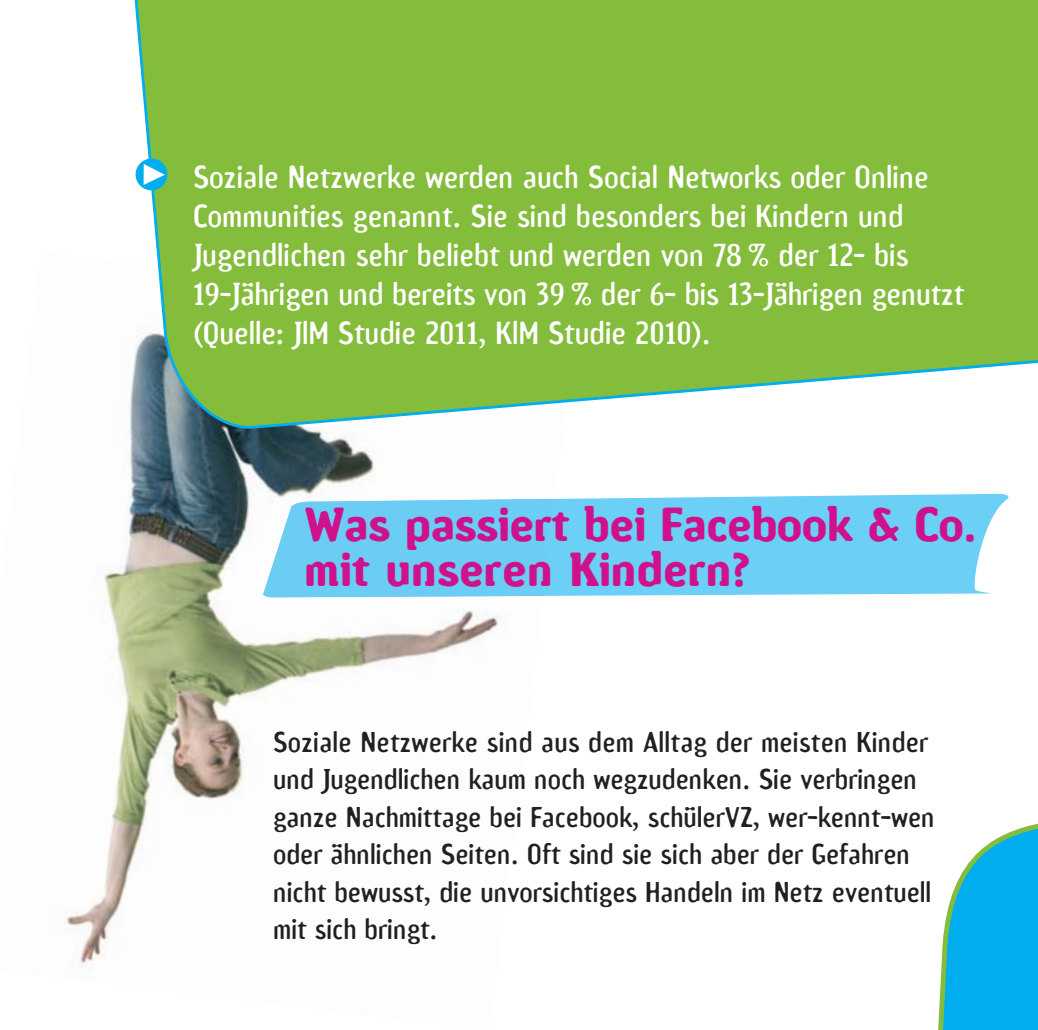
<style>
.page{position:relative;width:1038px;height:1030px;background:#fff}
.page>*{position:absolute;margin:0;border:0;box-sizing:border-box;transform-origin:0 0}
.t1{font:45px/45px "Amoebia Drop";letter-spacing:.01em;color:#cf118c}
.t2{font:30px/39px "Amoebia Sans";color:#fff}
.t3{font:27px/37.5px "Amoebia Sans";color:#231f20}
</style>
<div class="page">
<img style="left:64px;top:433px;width:435px;height:537px">
<svg style="left:128px;top:0;width:909px;height:433px;fill:#84bc3b"></svg>
<svg style="left:938px;top:823px;width:100px;height:207px"></svg>
<div style="left:135px;top:158px;width:32px;height:32px;background:#00adef;border-radius:50%"></div>
<svg style="left:143px;top:164px;width:22px;height:21px"></svg>
<svg style="left:553px;top:493px;width:456px;height:103px;fill:#6ccff6"></svg>
<img style="left:262px;top:493px;width:291px;height:104px">
<p class="t2" style="left:193px;top:159px;width:772px">Soziale Netzwerke werden auch Social Networks oder Online Communities genannt. Sie sind besonders bei Kindern und Jugendlichen sehr beliebt und werden von 78 % der 12- bis 19-Jährigen und bereits von 39 % der 6- bis 13-Jährigen genutzt (Quelle: JlM Studie 2011, KlM Studie 2010).</p>
<h1 class="t1" style="left:305px;top:505px;width:673px">Was passiert bei Facebook &amp; Co. mit unseren Kindern?</h1>
<p class="t3" style="left:273px;top:724px;width:663px">Soziale Netzwerke sind aus dem Alltag der meisten Kinder und Jugendlichen kaum noch wegzudenken. Sie verbringen ganze Nachmittage bei Facebook, schülerVZ, wer-kennt-wen oder ähnlichen Seiten. Oft sind sie sich aber der Gefahren nicht bewusst, die unvorsichtiges Handeln im Netz eventuell mit sich bringt.</p>
</div>
